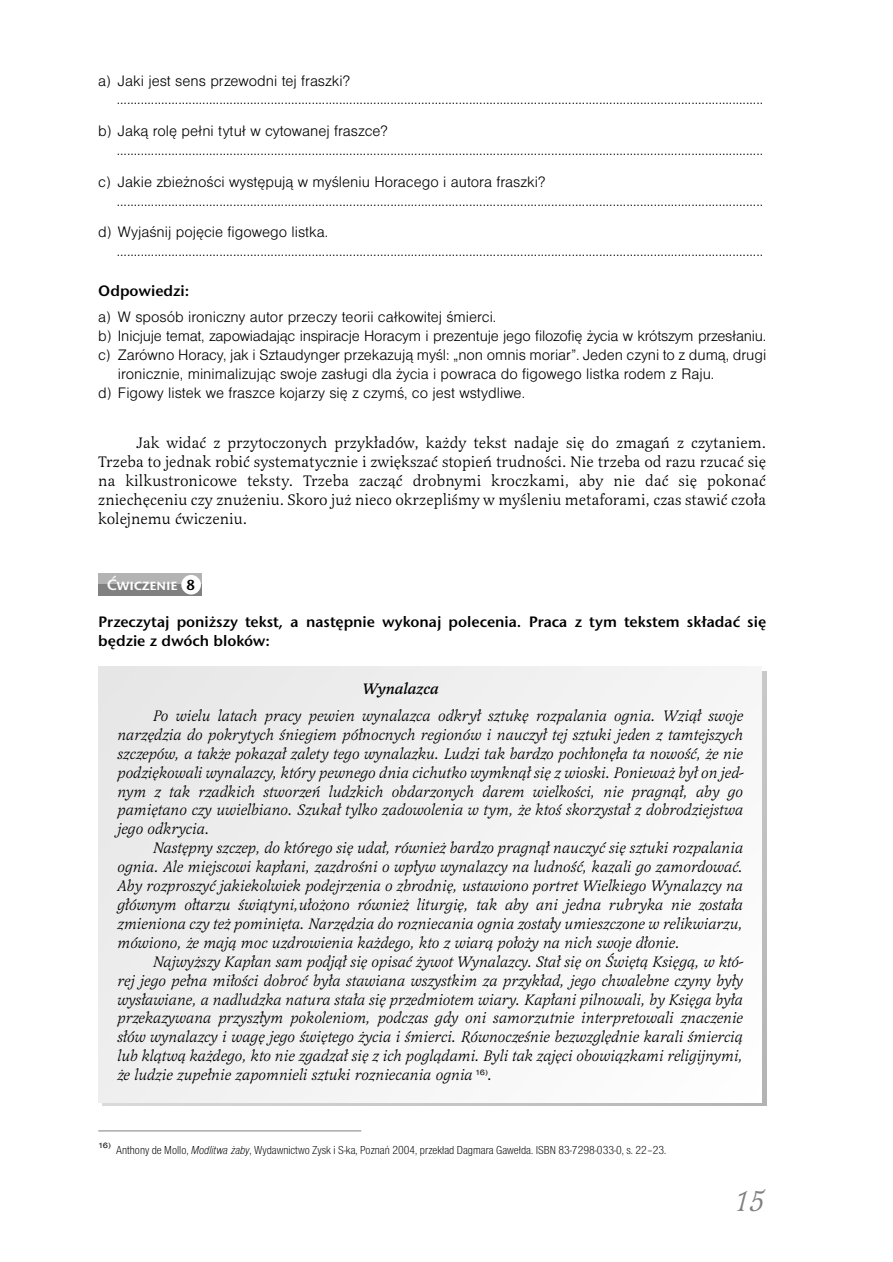
<style>
.page{position:relative;width:893px;height:1262px;background:#fff}
.page>*{position:absolute;margin:0;border:0;box-sizing:border-box;transform-origin:0 0}
.t1{font:italic 30px "Latienne Swa TCE";color:#808080}
.t2{font:italic 15.75px/18.9px "Latienne TCE";color:#000;text-align:justify}
.t3{font:15.75px/18.9px "Nimbus San DCE Ligh";color:#000}
.t4{font:15.75px/18.9px "Latienne TCE";color:#000;text-align:justify}
.t5{font:15.75px/18.9px "Stone San Itc TCE Semi";color:#000}
.t6{font:15.75px "Stone San SC Itc TCE Semi";color:#fff}
.t7{font:italic 500 15.75px "Latienne TCE";color:#000}
.t8{font:12px "Nimbus San DCE Ligh Cond";color:#000}
.s1{color:#000}
.s2{font-family:"Nimbus San DCE Ligh Cond Ital"}
</style>
<div class="page">
<div style="left:98px;top:666px;width:663px;height:436px;background:#f2f2f2"></div>
<div style="left:98px;top:573px;width:104px;height:23px;background:#b3b3b3"></div>
<div style="left:98px;top:584px;width:104px;height:12px;background:#808080"></div>
<div style="left:181px;top:575px;width:20px;height:19px;background:#fff;border-radius:50%"></div>
<hr style="left:98px;top:1130px;width:263px;height:1px;background:#808080">
<p class="t3" style="left:117px;top:72px;width:648px;text-indent:-19px">a) Jaki jest sens przewodni tej fraszki? .............................................................................................................................................................................................</p>
<p class="t3" style="left:117px;top:123px;width:648px;text-indent:-19px">b) Jaką rolę pełni tytuł w cytowanej fraszce? .............................................................................................................................................................................................</p>
<p class="t3" style="left:117px;top:173px;width:648px;text-indent:-19px">c) Jakie zbieżności występują w myśleniu Horacego i autora fraszki? .............................................................................................................................................................................................</p>
<p class="t3" style="left:117px;top:224px;width:648px;text-indent:-19px">d) Wyjaśnij pojęcie figowego listka. .............................................................................................................................................................................................</p>
<p class="t5" style="left:98px;top:282px;width:92px">Odpowiedzi:</p>
<p class="t3" style="left:98px;top:308px;width:399px">a) W sposób ironiczny autor przeczy teorii całkowitej śmierci.</p>
<p class="t3" style="left:98px;top:327px;width:669px">b) Inicjuje temat, zapowiadając inspiracje Horacym i prezentuje jego filozofię życia w krótszym przesłaniu.</p>
<p class="t3" style="left:98px;top:346px;width:669px">c) Zarówno Horacy, jak i Sztaudynger przekazują myśl: „non omnis moriar”. Jeden czyni to z dumą, drugi</p>
<p class="t3" style="left:118px;top:365px;width:598px">ironicznie, minimalizując swoje zasługi dla życia i powraca do figowego listka rodem z Raju.</p>
<p class="t3" style="left:98px;top:384px;width:428px">d) Figowy listek we fraszce kojarzy się z czymś, co jest wstydliwe.</p>
<p class="t4" style="left:98px;top:434px;width:669px;text-indent:38px">Jak widać z przytoczonych przykładów, każdy tekst nadaje się do zmagań z czytaniem.<br>Trzeba to jednak robić systematycznie i zwiększać stopień trudności. Nie trzeba od razu rzucać się na kilkustronicowe teksty. Trzeba zacząć drobnymi kroczkami, aby nie dać się pokonać zniechęceniu czy znużeniu. Skoro już nieco okrzepliśmy w myśleniu metaforami, czas stawić czoła kolejnemu ćwiczeniu.</p>
<p class="t6" style="left:107px;top:575px;width:90px">Ćwiczenie <span class="s1">8</span></p>
<p class="t5" style="left:98px;top:614px;width:669px">Przeczytaj poniższy tekst, a następnie wykonaj polecenia. Praca z tym tekstem składać się będzie z dwóch bloków:</p>
<p class="t7" style="left:362px;top:682px;width:78px">Wynalazca</p>
<p class="t2" style="left:117px;top:707px;width:628px;text-indent:36px">Po wielu latach pracy pewien wynalazca odkrył sztukę rozpalania ognia. Wziął swoje narzędzia do pokrytych śniegiem północnych regionów i nauczył tej sztuki jeden z tamtejszych szczepów, a także pokazał zalety tego wynalazku. Ludzi tak bardzo pochłonęła ta nowość, że nie podziękowali wynalazcy, który pewnego dnia cichutko wymknął się z wioski. Ponieważ był on jed&shy;nym z tak rzadkich stworzeń ludzkich obdarzonych darem wielkości, nie pragnął, aby go pamiętano czy uwielbiano. Szukał tylko zadowolenia w tym, że ktoś skorzystał z dobrodziejstwa jego odkrycia.</p>
<p class="t2" style="left:117px;top:839px;width:627px;text-indent:36px">Następny szczep, do którego się udał, również bardzo pragnął nauczyć się sztuki rozpalania ognia. Ale miejscowi kapłani, zazdrośni o wpływ wynalazcy na ludność, kazali go zamordować.<br>Aby rozproszyć jakiekolwiek podejrzenia o zbrodnię, ustawiono portret Wielkiego Wynalazcy na głównym ołtarzu świątyni,ułożono również liturgię, tak aby ani jedna rubryka nie została zmieniona czy też pominięta. Narzędzia do rozniecania ognia zostały umieszczone w relikwiarzu, mówiono, że mają moc uzdrowienia każdego, kto z wiarą położy na nich swoje dłonie.</p>
<p class="t2" style="left:117px;top:953px;width:627px;text-indent:36px">Najwyższy Kapłan sam podjął się opisać żywot Wynalazcy. Stał się on Świętą Księgą, w któ&shy;rej jego pełna miłości dobroć była stawiana wszystkim za przykład, jego chwalebne czyny były wysławiane, a nadludzka natura stała się przedmiotem wiary. Kapłani pilnowali, by Księga była przekazywana przyszłym pokoleniom, podczas gdy oni samorzutnie interpretowali znaczenie słów wynalazcy i wagę jego świętego życia i śmierci. Równocześnie bezwzględnie karali śmiercią lub klątwą każdego, kto nie zgadzał się z ich poglądami. Byli tak zajęci obowiązkami religijnymi, że ludzie zupełnie zapomnieli sztuki rozniecania ognia <sup>16)</sup>.</p>
<p class="t8" style="left:98px;top:1145px;width:569px"><sup>16)</sup> Anthony de Mollo, <span class="s2">Modlitwa żaby</span>, Wydawnictwo Zysk i S-ka, Poznań 2004, przekład Dagmara Gawełda. ISBN 83-7298-033-0, s. 22–23.</p>
<h1 class="t1" style="left:733px;top:1188px;width:32px">15</h1>
</div>
